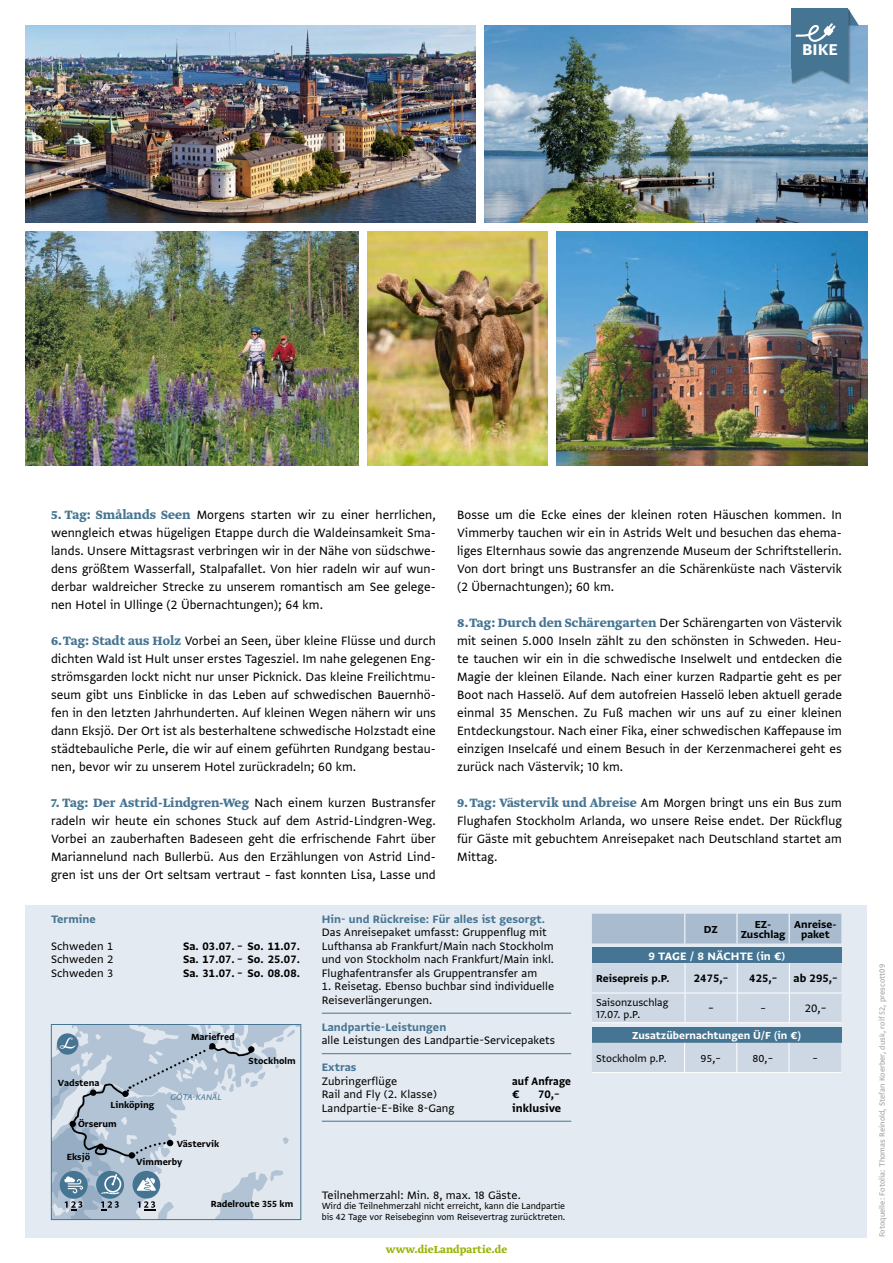
<style>
.page{position:relative;width:893px;height:1263px;background:#fff}
.page>*{position:absolute;margin:0;border:0;box-sizing:border-box;transform-origin:0 0}
.t1{font:18.6px "Greta Sans Std Bld";color:#fff}
.t2{font:14.25px/18px "Greta Sans Std";letter-spacing:.005em;color:#000;text-align:justify}
.t3{font:700 14.25px "Greta Text Pro";letter-spacing:.005em;color:#467593}
.t4{font:12.75px/13.5px "Greta Sans Std";letter-spacing:.005em;color:#000}
.t5{font:12.75px "Greta Sans Std Bld";letter-spacing:.005em;color:#000}
.t6{font:12.75px "Greta Sans Std Bld";letter-spacing:.005em;color:#467593}
.t7{font:12.75px "Greta Sans Std Bld";letter-spacing:.01em;color:#fff}
.t8{font:12.75px "Greta Sans Std Bld";letter-spacing:.005em;color:#000;scale:.92 1}
.t9{font:12px/12px "Greta Sans Std";color:#000}
.t10{font:12px/10.5px "Greta Sans Std Bld";color:#000;text-align:center}
.t11{font:12px "Greta Sans Std Bld";color:#fff}
.t12{font:700 12px "Greta Text Pro";letter-spacing:.005em;color:#9bb409}
.t13{font:10.5px/10.5px "Greta Sans Std";color:#000}
.t14{font:10.5px "Greta Sans Std Bld";color:#000}
.t15{font:italic 9.75px "Greta Sans Std";letter-spacing:.01em;color:#467593}
.t16{font:9px "Greta Sans Std";letter-spacing:.005em;color:#9c9d9d}
.s1{font-family:"Greta Text Pro";font-weight:700;color:#467593}
.s2{font-family:"Greta Sans Std";font-weight:400;color:#000}
</style>
<div class="page">
<img style="left:26px;top:231px;width:332px;height:234px">
<img style="left:556px;top:231px;width:311px;height:234px">
<img style="left:26px;top:26px;width:449px;height:196px">
<img style="left:484px;top:26px;width:383px;height:196px">
<img style="left:367px;top:231px;width:180px;height:234px">
<div style="left:26px;top:905px;width:841px;height:332px;background:#e4eaf1"></div>
<hr style="left:322px;top:1013px;width:249px;height:1px;background:#467593">
<hr style="left:322px;top:1053px;width:249px;height:1px;background:#467593">
<hr style="left:322px;top:1121px;width:249px;height:1px;background:#467593">
<div style="left:592px;top:914px;width:249px;height:29px;background:#a8bbcf"></div>
<div style="left:592px;top:947px;width:250px;height:16px;background:#467593"></div>
<div style="left:592px;top:963px;width:250px;height:60px;background:#cdd8e4"></div>
<hr style="left:685px;top:963px;width:1px;height:30px;background:#fff">
<hr style="left:737px;top:963px;width:1px;height:30px;background:#fff">
<hr style="left:789px;top:963px;width:1px;height:30px;background:#fff">
<hr style="left:592px;top:993px;width:93px;height:1px;background:#fff">
<hr style="left:685px;top:993px;width:52px;height:1px;background:#fff">
<hr style="left:737px;top:993px;width:52px;height:1px;background:#fff">
<hr style="left:789px;top:993px;width:53px;height:1px;background:#fff">
<div style="left:592px;top:1027px;width:249px;height:16px;background:#467593"></div>
<hr style="left:592px;top:1072px;width:93px;height:1px;background:#fff">
<hr style="left:685px;top:1072px;width:52px;height:1px;background:#fff">
<hr style="left:737px;top:1072px;width:52px;height:1px;background:#fff">
<hr style="left:789px;top:1072px;width:52px;height:1px;background:#fff">
<div style="left:592px;top:1043px;width:249px;height:29px;background:#cdd8e4"></div>
<div style="left:792px;top:9px;width:58px;height:75px;background:#000;opacity:.3"></div>
<svg style="left:792px;top:9px;width:67px;height:73px;background:#5b86a2"></svg>
<svg style="left:51px;top:1024px;width:244px;height:195px"></svg>
<h1 class="t1" style="left:802px;top:38px;width:37px">BIKE</h1>
<p class="t2" style="left:51px;top:505px;width:386px"><span class="s1">5. Tag: Smålands Seen</span> Morgens starten wir zu einer herrlichen, wenngleich etwas hügeligen Etappe durch die Waldeinsamkeit Sma&shy;lands. Unsere Mittagsrast verbringen wir in der Nähe von südschwe&shy;dens größtem Wasserfall, Stalpafallet. Von hier radeln wir auf wun&shy;derbar waldreicher Strecke zu unserem romantisch am See gelege&shy;nen Hotel in Ullinge (2 Übernachtungen); 64 km.</p>
<p class="t2" style="left:51px;top:631px;width:386px"><span class="s1">6. Tag: Stadt aus Holz</span> Vorbei an Seen, über kleine Flüsse und durch dichten Wald ist Hult unser erstes Tagesziel. Im nahe gelegenen Eng&shy;strömsgarden lockt nicht nur unser Picknick. Das kleine Freilichtmu&shy;seum gibt uns Einblicke in das Leben auf schwedischen Bauernhö&shy;fen in den letzten Jahrhunderten. Auf kleinen Wegen nähern wir uns dann Eksjö. Der Ort ist als besterhaltene schwedische Holzstadt eine städtebauliche Perle, die wir auf einem geführten Rundgang bestau&shy;nen, bevor wir zu unserem Hotel zurückradeln; 60 km.</p>
<p class="t3" style="left:51px;top:793px;width:386px">7. Tag: Der Astrid-Lindgren-Weg <span class="s2">Nach einem kurzen Bustransfer</span></p>
<p class="t2" style="left:51px;top:811px;width:386px">radeln wir heute ein schones Stuck auf dem Astrid-Lindgren-Weg.<br>Vorbei an zauberhaften Badeseen geht die erfrischende Fahrt über Mariannelund nach Bullerbü. Aus den Erzählungen von Astrid Lind&shy;gren ist uns der Ort seltsam vertraut – fast konnten Lisa, Lasse und</p>
<p class="t2" style="left:457px;top:505px;width:386px">Bosse um die Ecke eines der kleinen roten Häuschen kommen. In Vimmerby tauchen wir ein in Astrids Welt und besuchen das ehema&shy;liges Elternhaus sowie das angrenzende Museum der Schriftstellerin.<br>Von dort bringt uns Bustransfer an die Schärenküste nach Västervik (2 Übernachtungen); 60 km.</p>
<p class="t2" style="left:457px;top:613px;width:386px"><span class="s1">8. Tag: Durch den Schärengarten</span> Der Schärengarten von Västervik mit seinen 5.000 Inseln zählt zu den schönsten in Schweden. Heu&shy;te tauchen wir ein in die schwedische Inselwelt und entdecken die Magie der kleinen Eilande. Nach einer kurzen Radpartie geht es per Boot nach Hasselö. Auf dem autofreien Hasselö leben aktuell gerade einmal 35 Menschen. Zu Fuß machen wir uns auf zu einer kleinen Entdeckungstour. Nach einer Fika, einer schwedischen Kaffepause im einzigen Inselcafé und einem Besuch in der Kerzenmacherei geht es zurück nach Västervik; 10 km.</p>
<p class="t2" style="left:457px;top:793px;width:386px"><span class="s1">9. Tag: Västervik und Abreise</span> Am Morgen bringt uns ein Bus zum Flughafen Stockholm Arlanda, wo unsere Reise endet. Der Rückflug für Gäste mit gebuchtem Anreisepaket nach Deutschland startet am Mittag.</p>
<p class="t6" style="left:51px;top:911px;width:46px">Termine</p>
<p class="t4" style="left:51px;top:939px;width:64px">Schweden 1</p>
<p class="t5" style="left:183px;top:938px;width:118px">Sa. 03.07. – So. 11.07.</p>
<p class="t4" style="left:51px;top:952px;width:64px">Schweden 2</p>
<p class="t5" style="left:183px;top:952px;width:118px">Sa. 17.07. – So. 25.07.</p>
<p class="t4" style="left:51px;top:966px;width:64px">Schweden 3</p>
<p class="t5" style="left:183px;top:965px;width:118px">Sa. 31.07. – So. 08.08.</p>
<p class="t14" style="left:58px;top:1077px;width:43px">Vadstena</p>
<p class="t14" style="left:111px;top:1098px;width:45px">Linköping</p>
<p class="t14" style="left:78px;top:1117px;width:40px">Örserum</p>
<p class="t14" style="left:191px;top:1030px;width:45px">Mariefred</p>
<p class="t15" style="left:171px;top:1091px;width:53px">GÖTA-KANAL</p>
<p class="t14" style="left:177px;top:1138px;width:44px">Västervik</p>
<p class="t14" style="left:67px;top:1150px;width:25px">Eksjö</p>
<p class="t14" style="left:136px;top:1156px;width:48px">Vimmerby</p>
<p class="t14" style="left:249px;top:1055px;width:49px">Stockholm</p>
<p class="t14" style="left:211px;top:1198px;width:84px">Radelroute 355 km</p>
<p class="t6" style="left:322px;top:911px;width:225px">Hin- und Rückreise: Für alles ist gesorgt.</p>
<p class="t4" style="left:322px;top:925px;width:234px">Das Anreisepaket umfasst: Gruppenflug mit Lufthansa ab Frankfurt/Main nach Stockholm und von Stockholm nach Frankfurt/Main inkl.<br>Flughafentransfer als Gruppentransfer am</p>
<p class="t4" style="left:322px;top:979px;width:234px">1. Reisetag. Ebenso buchbar sind individuelle<br>Reiseverlängerungen.</p>
<p class="t6" style="left:322px;top:1019px;width:126px">Landpartie-Leistungen</p>
<p class="t4" style="left:322px;top:1033px;width:235px">alle Leistungen des Landpartie-Servicepakets</p>
<p class="t6" style="left:322px;top:1060px;width:36px">Extras</p>
<p class="t4" style="left:322px;top:1074px;width:77px">Zubringerflüge</p>
<p class="t8" style="left:512px;top:1073px;width:65px">auf Anfrage</p>
<p class="t4" style="left:322px;top:1087px;width:117px">Rail and Fly (2. Klasse)</p>
<p class="t5" style="left:512px;top:1087px;width:9px">€</p>
<p class="t5" style="left:538px;top:1087px;width:23px">70,–</p>
<p class="t4" style="left:322px;top:1101px;width:134px">Landpartie-E-Bike 8-Gang</p>
<p class="t5" style="left:512px;top:1100px;width:51px">inklusive</p>
<p class="t4" style="left:322px;top:1188px;width:201px">Teilnehmerzahl: Min. 8, max. 18 Gäste.</p>
<p class="t13" style="left:322px;top:1201px;width:245px">Wird die Teilnehmerzahl nicht erreicht, kann die Landpartie bis 42 Tage vor Reisebeginn vom Reisevertrag zurücktreten.</p>
<p class="t12" style="left:386px;top:1241px;width:123px">www.dieLandpartie.de</p>
<p class="t10" style="left:704px;top:924px;width:15px">DZ</p>
<p class="t10" style="left:741px;top:918px;width:46px">EZ-<br>Zuschlag</p>
<p class="t10" style="left:794px;top:918px;width:44px">Anreise&shy;paket</p>
<p class="t7" style="left:648px;top:948px;width:138px">9 TAGE / 8 NÄCHTE (in €)</p>
<p class="t10" style="left:596px;top:973px;width:75px">Reisepreis p.P.</p>
<p class="t5" style="left:694px;top:971px;width:36px">2475,–</p>
<p class="t5" style="left:749px;top:971px;width:30px">425,–</p>
<p class="t5" style="left:794px;top:971px;width:46px">ab 295,–</p>
<p class="t9" style="left:596px;top:996px;width:74px">Saisonzuschlag<br>17.07. p.P.</p>
<p class="t4" style="left:708px;top:1001px;width:7px">–</p>
<p class="t9" style="left:761px;top:1002px;width:7px">–</p>
<p class="t4" style="left:805px;top:1001px;width:23px">20,–</p>
<p class="t11" style="left:632px;top:1028px;width:170px">Zusatzübernachtungen Ü/F (in €)</p>
<p class="t9" style="left:596px;top:1052px;width:72px">Stockholm p.P.</p>
<p class="t9" style="left:700px;top:1052px;width:22px">95,–</p>
<p class="t9" style="left:753px;top:1052px;width:22px">80,–</p>
<p class="t9" style="left:812px;top:1052px;width:7px">–</p>
<p class="t16" style="left:877px;top:1237px;width:275px;rotate:-90deg">Fotoquelle: Fotolia: Thomas Reinold, Stefan Koerber, dusk, rolf 52, prescott09</p>
</div>
